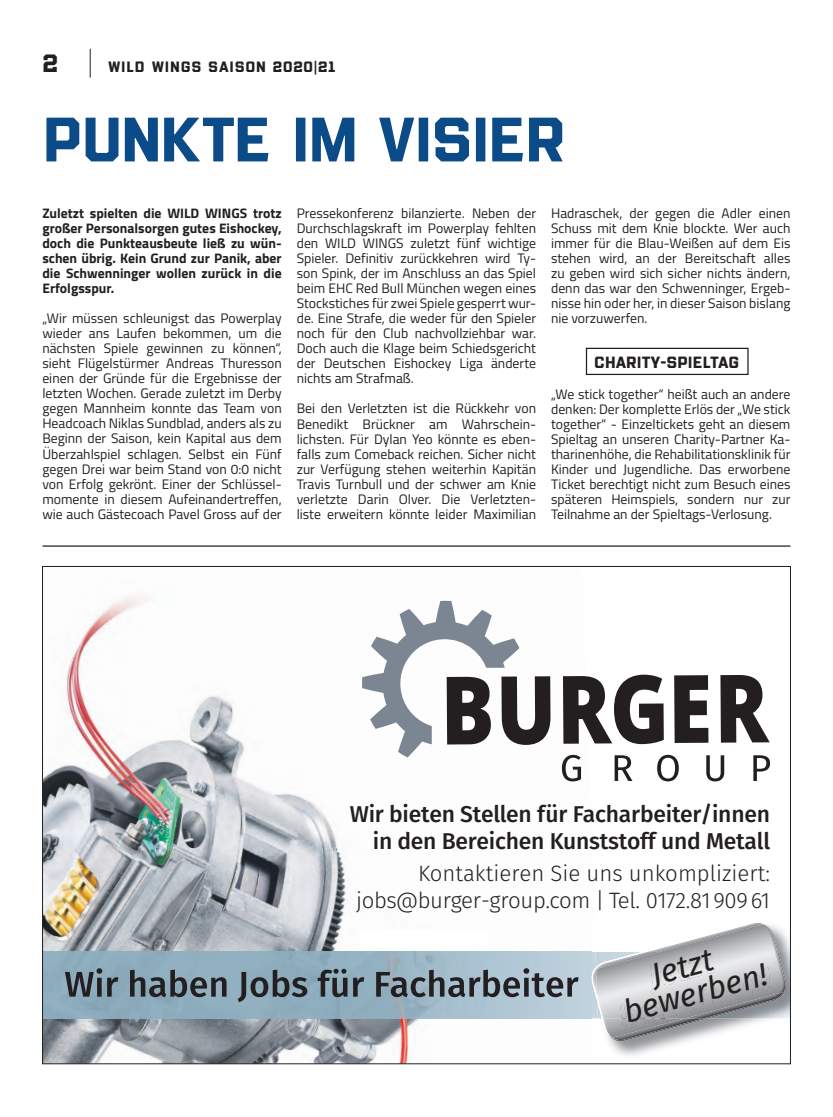
<style>
.page{position:relative;width:833px;height:1117px;background:#fff}
.page>*{position:absolute;margin:0;border:0;box-sizing:border-box;transform-origin:0 0}
.t1{font:700 62.5px "Evanston Tavern 1893";letter-spacing:-.025em;color:#0b4b88}
.t2{font:italic 31.88px/28.4px "Fira Sans";color:#231f20;text-align:center}
.t3{font:700 25px "Evanston Tavern 1893";color:#231f20}
.t4{font:500 22.88px/26.9px "Fira Sans";letter-spacing:-.01em;color:#231f20;text-align:right}
.t5{font:300 22.25px/26.9px "Fira Sans";letter-spacing:-.005em;color:#231f20;text-align:right}
.t6{font:700 16.25px "Evanston Tavern 1893";color:#231f20}
.t7{font:700 15px "Evanston Tavern 1893";letter-spacing:.05em;color:#231f20}
.t8{font:13.75px/15px "Titillium Web";color:#231f20;text-align:justify}
.t9{font:700 13.75px/15px "Titillium Web";color:#231f20;text-align:justify}
.s1{font-weight:400}
</style>
<div class="page">
<svg style="left:44px;top:595px;width:744px;height:466px"></svg>
<hr style="left:43px;top:545px;width:747px;height:1px;background:#231f20">
<svg style="left:90px;top:49px;width:1px;height:29px"></svg>
<div style="left:586px;top:347px;width:162px;height:28px;border:1px solid #231f20"></div>
<h3 class="t3" style="left:43px;top:47px;width:17px">2</h3>
<p class="t7" style="left:108px;top:57px;width:229px">WILD WINGS SAISON 2020<span class="s1">|</span>21</p>
<h1 class="t1" style="left:43px;top:99px;width:525px">PUNKTE IM VISIER</h1>
<p class="t9" style="left:42px;top:205px;width:241px">Zuletzt spielten die WILD WINGS trotz großer Personalsorgen gutes Eishockey, doch die Punkteausbeute ließ zu wün&shy;schen übrig. Kein Grund zur Panik, aber die Schwenninger wollen zurück in die Erfolgsspur.</p>
<p class="t8" style="left:42px;top:310px;width:241px">„Wir müssen schleunigst das Powerplay wieder ans Laufen bekommen, um die nächsten Spiele gewinnen zu können“, sieht Flügelstürmer Andreas Thuresson einen der Gründe für die Ergebnisse der letzten Wochen. Gerade zuletzt im Derby gegen Mannheim konnte das Team von Headcoach Niklas Sundblad, anders als zu Beginn der Saison, kein Kapital aus dem Überzahlspiel schlagen. Selbst ein Fünf gegen Drei war beim Stand von 0:0 nicht von Erfolg gekrönt. Einer der Schlüssel&shy;momente in diesem Aufeinandertreffen, wie auch Gästecoach Pavel Gross auf der</p>
<p class="t8" style="left:297px;top:205px;width:241px">Pressekonferenz bilanzierte. Neben der Durchschlagskraft im Powerplay fehlten den WILD WINGS zuletzt fünf wichtige Spieler. Definitiv zurückkehren wird Ty&shy;son Spink, der im Anschluss an das Spiel beim EHC Red Bull München wegen eines Stockstiches für zwei Spiele gesperrt wur&shy;de. Eine Strafe, die weder für den Spieler noch für den Club nachvollziehbar war.<br>Doch auch die Klage beim Schiedsgericht der Deutschen Eishockey Liga änderte nichts am Strafmaß.</p>
<p class="t8" style="left:297px;top:400px;width:241px">Bei den Verletzten ist die Rückkehr von Benedikt Brückner am Wahrschein&shy;lichsten. Für Dylan Yeo könnte es eben&shy;falls zum Comeback reichen. Sicher nicht zur Verfügung stehen weiterhin Kapitän Travis Turnbull und der schwer am Knie verletzte Darin Olver. Die Verletzten&shy;liste erweitern könnte leider Maximilian</p>
<p class="t8" style="left:551px;top:205px;width:241px">Hadraschek, der gegen die Adler einen Schuss mit dem Knie blockte. Wer auch immer für die Blau-Weißen auf dem Eis stehen wird, an der Bereitschaft alles zu geben wird sich sicher nichts ändern, denn das war den Schwenninger, Ergeb&shy;nisse hin oder her, in dieser Saison bislang nie vorzuwerfen.</p>
<p class="t6" style="left:594px;top:352px;width:146px">CHARITY-SPIELTAG</p>
<p class="t8" style="left:551px;top:385px;width:241px">„We stick together“ heißt auch an andere denken: Der komplette Erlös der „We stick together“ - Einzeltickets geht an diesem Spieltag an unseren Charity-Partner Ka&shy;tharinenhöhe, die Rehabilitationsklinik für Kinder und Jugendliche. Das erworbene Ticket berechtigt nicht zum Besuch eines späteren Heimspiels, sondern nur zur Teilnahme an der Spieltags-Verlosung.</p>
<h3 class="t4" style="left:350px;top:802px;width:422px">Wir bieten Stellen für Facharbeiter/innen in den Bereichen Kunststoff und Metall</h3>
<h3 class="t5" style="left:356px;top:861px;width:415px">Kontaktieren Sie uns unkompliziert: jobs@burger-group.com | Tel. 0172.8190961</h3>
<h2 class="t2" style="left:613px;top:972px;width:149px;rotate:-15deg">Jetzt bewerben!</h2>
</div>
